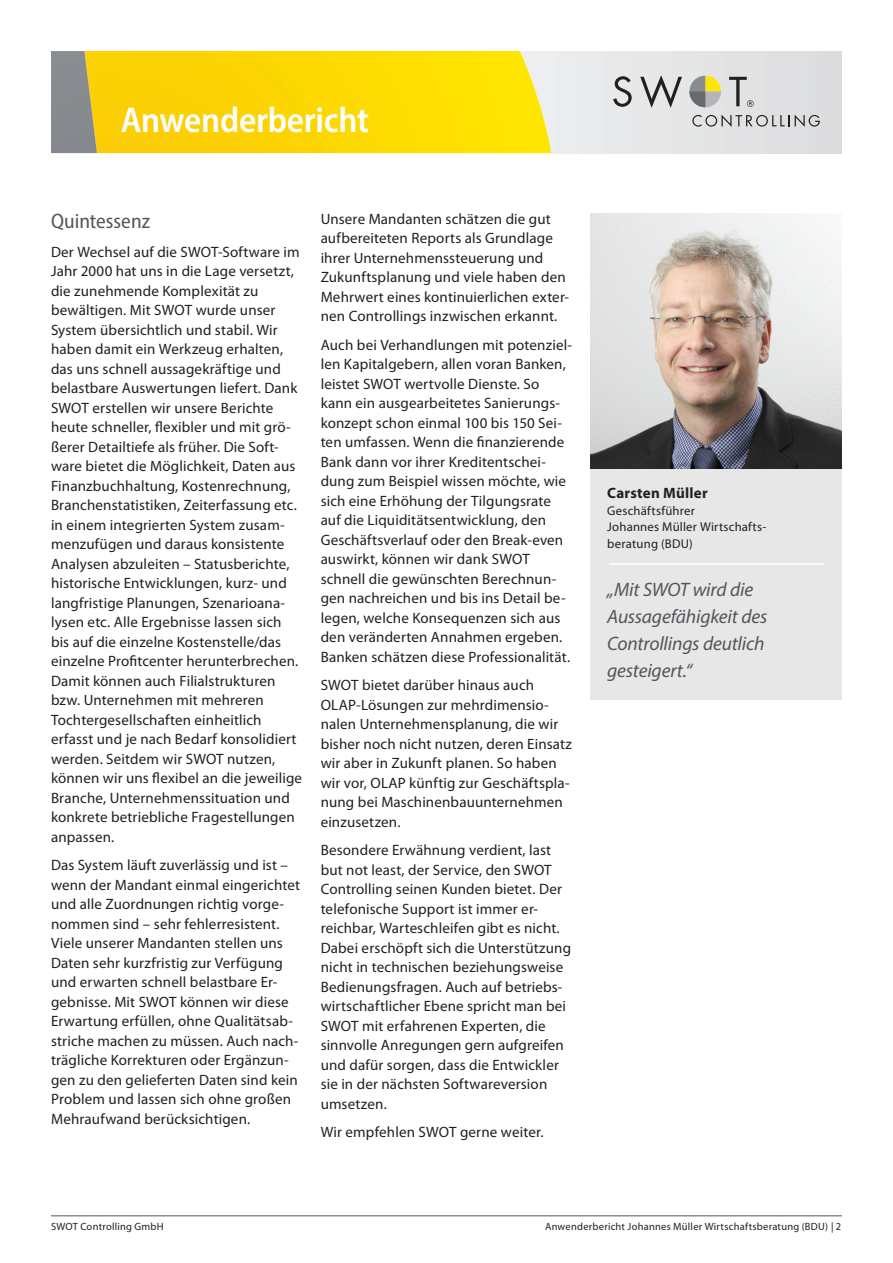
<style>
.page{position:relative;width:893px;height:1263px;background:#fff}
.page>*{position:absolute;margin:0;border:0;box-sizing:border-box;transform-origin:0 0}
.t1{font:600 semi-condensed 36px "Myriad Pro";letter-spacing:-.005em;color:#fff}
.t2{font:semi-condensed 21px "Myriad Pro";color:#52565a}
.t3{font:italic 19.5px/27px "Myriad Pro";letter-spacing:-.01em;color:#52565a}
.t4{font:15px/19.5px "Myriad Pro";letter-spacing:.01em;color:#231f20}
.t5{font:700 15px "Myriad Pro";letter-spacing:.015em;color:#231f20}
.t6{font:12.75px/16.5px "Myriad Pro";letter-spacing:.02em;color:#231f20}
.t7{font:10.5px "Myriad Pro";letter-spacing:.025em;color:#231f20}
</style>
<div class="page">
<div style="left:51px;top:51px;width:791px;height:102px;background:#e5e6e7"></div>
<svg style="left:97px;top:51px;width:454px;height:102px;background:#fcd909"></svg>
<svg style="left:51px;top:51px;width:46px;height:102px;background:#97947c"></svg>
<hr style="left:51px;top:1215px;width:791px;height:1px;background:#52565a">
<svg style="left:689px;top:76px;width:32px;height:31px"></svg>
<svg style="left:613px;top:76px;width:19px;height:31px"></svg>
<svg style="left:640px;top:75px;width:42px;height:33px"></svg>
<svg style="left:692px;top:115px;width:128px;height:12px"></svg>
<svg style="left:729px;top:77px;width:25px;height:30px"></svg>
<div style="left:590px;top:214px;width:252px;height:485px;background:#e7e7e8"></div>
<hr style="left:609px;top:563px;width:215px;height:2px;background:#fff">
<img style="left:590px;top:214px;width:252px;height:255px">
<h1 class="t1" style="left:121px;top:97px;width:250px">Anwenderbericht</h1>
<h2 class="t2" style="left:51px;top:208px;width:101px">Quintessenz</h2>
<p class="t4" style="left:51px;top:242px;width:253px">Der Wechsel auf die SWOT-Software im Jahr 2000 hat uns in die Lage versetzt, die zunehmende Komplexität zu bewältigen. Mit SWOT wurde unser System übersichtlich und stabil. Wir haben damit ein Werkzeug erhalten, das uns schnell aussagekräftige und belastbare Auswertungen liefert. Dank SWOT erstellen wir unsere Berichte heute schneller, flexibler und mit grö&shy;ßerer Detailtiefe als früher. Die Soft&shy;ware bietet die Möglichkeit, Daten aus Finanzbuchhaltung, Kostenrechnung, Branchenstatistiken, Zeiterfassung etc. in einem integrierten System zusam&shy;menzufügen und daraus konsistente Analysen abzuleiten – Statusberichte, historische Entwicklungen, kurz- und langfristige Planungen, Szenarioana&shy;lysen etc. Alle Ergebnisse lassen sich bis auf die einzelne Kostenstelle/das einzelne Profitcenter herunterbrechen.<br>Damit können auch Filialstrukturen bzw. Unternehmen mit mehreren Tochtergesellschaften einheitlich erfasst und je nach Bedarf konsolidiert werden. Seitdem wir SWOT nutzen, können wir uns flexibel an die jeweilige Branche, Unternehmenssituation und konkrete betriebliche Fragestellungen anpassen.</p>
<p class="t4" style="left:51px;top:856px;width:251px">Das System läuft zuverlässig und ist – wenn der Mandant einmal eingerichtet und alle Zuordnungen richtig vorge&shy;nommen sind – sehr fehlerresistent.<br>Viele unserer Mandanten stellen uns Daten sehr kurzfristig zur Verfügung und erwarten schnell belastbare Er&shy;gebnisse. Mit SWOT können wir diese Erwartung erfüllen, ohne Qualitätsab&shy;striche machen zu müssen. Auch nach&shy;trägliche Korrekturen oder Ergänzun&shy;gen zu den gelieferten Daten sind kein Problem und lassen sich ohne großen Mehraufwand berücksichtigen.</p>
<p class="t4" style="left:321px;top:209px;width:250px">Unsere Mandanten schätzen die gut aufbereiteten Reports als Grundlage ihrer Unternehmenssteuerung und Zukunftsplanung und viele haben den Mehrwert eines kontinuierlichen exter&shy;nen Controllings inzwischen erkannt.</p>
<p class="t4" style="left:321px;top:335px;width:253px">Auch bei Verhandlungen mit potenziel&shy;len Kapitalgebern, allen voran Banken, leistet SWOT wertvolle Dienste. So kann ein ausgearbeitetes Sanierungs&shy;konzept schon einmal 100 bis 150 Sei&shy;ten umfassen. Wenn die finanzierende Bank dann vor ihrer Kreditentschei&shy;dung zum Beispiel wissen möchte, wie sich eine Erhöhung der Tilgungsrate auf die Liquiditätsentwicklung, den Geschäftsverlauf oder den Break-even auswirkt, können wir dank SWOT schnell die gewünschten Berechnun&shy;gen nachreichen und bis ins Detail be&shy;legen, welche Konsequenzen sich aus den veränderten Annahmen ergeben.<br>Banken schätzen diese Professionalität.</p>
<p class="t4" style="left:321px;top:676px;width:253px">SWOT bietet darüber hinaus auch OLAP-Lösungen zur mehrdimensio&shy;nalen Unternehmensplanung, die wir bisher noch nicht nutzen, deren Einsatz wir aber in Zukunft planen. So haben wir vor, OLAP künftig zur Geschäftspla&shy;nung bei Maschinenbauunternehmen einzusetzen.</p>
<p class="t4" style="left:321px;top:841px;width:252px">Besondere Erwähnung verdient, last but not least, der Service, den SWOT Controlling seinen Kunden bietet. Der telefonische Support ist immer er&shy;reichbar, Warteschleifen gibt es nicht.<br>Dabei erschöpft sich die Unterstützung nicht in technischen beziehungsweise Bedienungsfragen. Auch auf betriebs&shy;wirtschaftlicher Ebene spricht man bei SWOT mit erfahrenen Experten, die sinnvolle Anregungen gern aufgreifen und dafür sorgen, dass die Entwickler sie in der nächsten Softwareversion umsetzen.</p>
<p class="t4" style="left:321px;top:1123px;width:224px">Wir empfehlen SWOT gerne weiter.</p>
<p class="t5" style="left:607px;top:485px;width:102px">Carsten Müller</p>
<p class="t6" style="left:607px;top:502px;width:161px">Geschäftsführer<br>Johannes Müller Wirtschafts&shy;beratung (BDU)</p>
<h3 class="t3" style="left:607px;top:576px;width:162px">„Mit SWOT wird die<br>Aussagefähigkeit des<br>Controllings deutlich gesteigert.“</h3>
<p class="t7" style="left:51px;top:1220px;width:114px">SWOT Controlling GmbH</p>
<p class="t7" style="left:545px;top:1220px;width:298px">Anwenderbericht Johannes Müller Wirtschaftsberatung (BDU) | 2</p>
</div>
